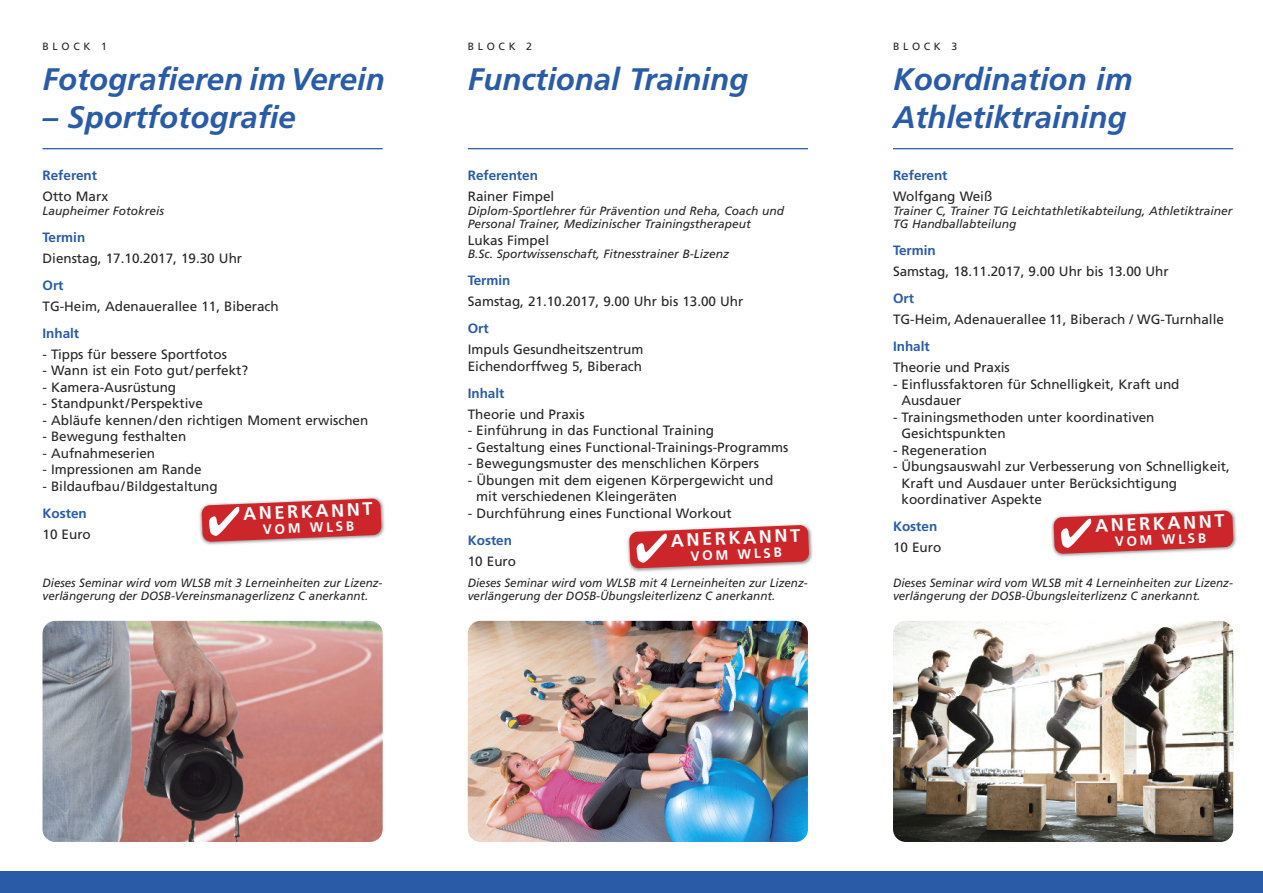
<style>
.page{position:relative;width:1263px;height:893px;background:#fff}
.page>*{position:absolute;margin:0;border:0;box-sizing:border-box;transform-origin:0 0}
.t1{font:italic 700 31.2px/37.3px "Frutiger";color:#295ba7}
.t2{font:700 18px "Frutiger";color:#fff}
.t3{font:13.5px/16.5px "Frutiger";color:#272627}
.t4{font:700 13.5px "Frutiger";color:#295ba7}
.t5{font:700 13.5px "Frutiger";color:#fff}
.t6{font:italic 12px/13.5px "Frutiger";color:#272627;scale:.96 1}
.t7{font:italic 12px/13.5px "Frutiger";color:#272627}
.t8{font:10.5px "Frutiger";letter-spacing:.35em;color:#272627}
</style>
<div class="page">
<div style="left:0;top:872px;width:1263px;height:21px;background:#295ba7"></div>
<hr style="left:893px;top:148px;width:340px;height:1px;background:#295ba7">
<hr style="left:468px;top:148px;width:340px;height:1px;background:#295ba7">
<img style="left:893px;top:621px;width:340px;height:221px;border-radius:13px">
<img style="left:468px;top:621px;width:340px;height:221px;border-radius:13px">
<img style="left:1051px;top:509px;width:186px;height:48px">
<svg style="left:1053px;top:510px;width:180px;height:44px;background:#d25155"></svg>
<hr style="left:43px;top:148px;width:340px;height:1px;background:#295ba7">
<img style="left:43px;top:621px;width:340px;height:221px;border-radius:13px">
<img style="left:199px;top:497px;width:186px;height:48px">
<svg style="left:202px;top:498px;width:179px;height:44px;background:#d25154"></svg>
<img style="left:627px;top:524px;width:186px;height:48px">
<svg style="left:629px;top:525px;width:180px;height:43px;background:#d14d51"></svg>
<p class="t8" style="left:43px;top:43px;width:66px">BLOCK 1</p>
<p class="t8" style="left:893px;top:43px;width:66px">BLOCK 3</p>
<p class="t8" style="left:468px;top:43px;width:66px">BLOCK 2</p>
<h1 class="t1" style="left:43px;top:63px;width:344px">Fotografieren im Verein</h1>
<h1 class="t1" style="left:43px;top:101px;width:255px">– Sportfotografie</h1>
<p class="t4" style="left:43px;top:170px;width:56px">Referent</p>
<p class="t3" style="left:43px;top:189px;width:67px">Otto Marx</p>
<p class="t7" style="left:43px;top:205px;width:123px">Laupheimer Fotokreis</p>
<p class="t4" style="left:43px;top:232px;width:44px">Termin</p>
<p class="t3" style="left:43px;top:251px;width:201px">Dienstag, 17.10.2017, 19.30 Uhr</p>
<p class="t4" style="left:43px;top:280px;width:22px">Ort</p>
<p class="t3" style="left:43px;top:299px;width:238px">TG-Heim, Adenauerallee 11, Biberach</p>
<p class="t4" style="left:43px;top:328px;width:38px">Inhalt</p>
<p class="t3" style="left:43px;top:347px;width:186px">- Tipps für bessere Sportfotos</p>
<p class="t3" style="left:43px;top:363px;width:207px">- Wann ist ein Foto gut/perfekt?</p>
<p class="t3" style="left:43px;top:380px;width:135px">- Kamera-Ausrüstung</p>
<p class="t3" style="left:43px;top:396px;width:162px">- Standpunkt/Perspektive</p>
<p class="t3" style="left:43px;top:413px;width:327px">- Abläufe kennen/den richtigen Moment erwischen</p>
<p class="t3" style="left:43px;top:429px;width:145px">- Bewegung festhalten</p>
<p class="t3" style="left:43px;top:446px;width:114px">- Aufnahmeserien</p>
<p class="t3" style="left:43px;top:462px;width:161px">- Impressionen am Rande</p>
<p class="t3" style="left:43px;top:479px;width:177px">- Bildaufbau/Bildgestaltung</p>
<p class="t4" style="left:43px;top:508px;width:46px">Kosten</p>
<p class="t3" style="left:43px;top:527px;width:50px">10 Euro</p>
<p class="t6" style="left:43px;top:577px;width:355px">Dieses Seminar wird vom WLSB mit 3 Lerneinheiten zur Lizenz&shy;verlängerung der DOSB-Vereinsmanagerlizenz C anerkannt.</p>
<h2 class="t2" style="left:243px;top:506px;width:131px;rotate:-2deg">ANERKANNT</h2>
<p class="t5" style="left:263px;top:524px;width:93px;rotate:-2deg">VOM WLSB</p>
<h1 class="t1" style="left:468px;top:63px;width:282px">Functional Training</h1>
<p class="t4" style="left:468px;top:170px;width:72px">Referenten</p>
<p class="t3" style="left:468px;top:189px;width:88px">Rainer Fimpel</p>
<p class="t7" style="left:468px;top:205px;width:318px">Diplom-Sportlehrer für Prävention und Reha, Coach und<br>Personal Trainer, Medizinischer Trainingstherapeut</p>
<p class="t3" style="left:468px;top:233px;width:83px">Lukas Fimpel</p>
<p class="t7" style="left:468px;top:248px;width:263px">B.Sc. Sportwissenschaft, Fitnesstrainer B-Lizenz</p>
<p class="t4" style="left:468px;top:275px;width:44px">Termin</p>
<p class="t3" style="left:468px;top:294px;width:277px">Samstag, 21.10.2017, 9.00 Uhr bis 13.00 Uhr</p>
<p class="t4" style="left:468px;top:323px;width:22px">Ort</p>
<p class="t3" style="left:468px;top:342px;width:177px">Impuls Gesundheitszentrum<br>Eichendorffweg 5, Biberach</p>
<p class="t4" style="left:468px;top:388px;width:38px">Inhalt</p>
<p class="t3" style="left:468px;top:407px;width:118px">Theorie und Praxis</p>
<p class="t3" style="left:468px;top:423px;width:248px">- Einführung in das Functional Training</p>
<p class="t3" style="left:468px;top:440px;width:322px">- Gestaltung eines Functional-Trainings-Programms</p>
<p class="t3" style="left:468px;top:456px;width:293px">- Bewegungsmuster des menschlichen Körpers</p>
<p class="t3" style="left:476px;top:473px;width:299px;text-indent:-9px">- Übungen mit dem eigenen Körpergewicht und mit verschiedenen Kleingeräten</p>
<p class="t3" style="left:468px;top:506px;width:265px">- Durchführung eines Functional Workout</p>
<p class="t4" style="left:468px;top:535px;width:46px">Kosten</p>
<p class="t3" style="left:468px;top:554px;width:50px">10 Euro</p>
<p class="t6" style="left:468px;top:577px;width:355px">Dieses Seminar wird vom WLSB mit 4 Lerneinheiten zur Lizenz&shy;verlängerung der DOSB-Übungsleiterlizenz C anerkannt.</p>
<h2 class="t2" style="left:671px;top:533px;width:131px;rotate:-2deg">ANERKANNT</h2>
<p class="t5" style="left:690px;top:550px;width:93px;rotate:-2deg">VOM WLSB</p>
<h1 class="t1" style="left:893px;top:63px;width:241px">Koordination im<br>Athletiktraining</h1>
<p class="t4" style="left:893px;top:170px;width:56px">Referent</p>
<p class="t3" style="left:893px;top:189px;width:101px">Wolfgang Weiß</p>
<p class="t7" style="left:893px;top:205px;width:341px">Trainer C, Trainer TG Leichtathletikabteilung, Athletiktrainer<br>TG Handballabteilung</p>
<p class="t4" style="left:893px;top:245px;width:44px">Termin</p>
<p class="t3" style="left:893px;top:264px;width:277px">Samstag, 18.11.2017, 9.00 Uhr bis 13.00 Uhr</p>
<p class="t4" style="left:893px;top:293px;width:22px">Ort</p>
<p class="t3" style="left:893px;top:312px;width:332px">TG-Heim, Adenauerallee 11, Biberach / WG-Turnhalle</p>
<p class="t4" style="left:893px;top:341px;width:38px">Inhalt</p>
<p class="t3" style="left:893px;top:360px;width:118px">Theorie und Praxis</p>
<p class="t3" style="left:901px;top:377px;width:279px;text-indent:-9px">- Einflussfaktoren für Schnelligkeit, Kraft und<br>Ausdauer</p>
<p class="t3" style="left:901px;top:410px;width:254px;text-indent:-9px">- Trainingsmethoden unter koordinativen<br>Gesichtspunkten</p>
<p class="t3" style="left:893px;top:443px;width:95px">- Regeneration</p>
<p class="t3" style="left:901px;top:459px;width:330px;text-indent:-9px">- Übungsauswahl zur Verbesserung von Schnelligkeit,<br>Kraft und Ausdauer unter Berücksichtigung koordinativer Aspekte</p>
<p class="t4" style="left:893px;top:521px;width:46px">Kosten</p>
<p class="t3" style="left:893px;top:540px;width:50px">10 Euro</p>
<p class="t6" style="left:893px;top:577px;width:355px">Dieses Seminar wird vom WLSB mit 4 Lerneinheiten zur Lizenz&shy;verlängerung der DOSB-Übungsleiterlizenz C anerkannt.</p>
<h2 class="t2" style="left:1095px;top:518px;width:131px;rotate:-2deg">ANERKANNT</h2>
<p class="t5" style="left:1115px;top:536px;width:93px;rotate:-2deg">VOM WLSB</p>
</div>
